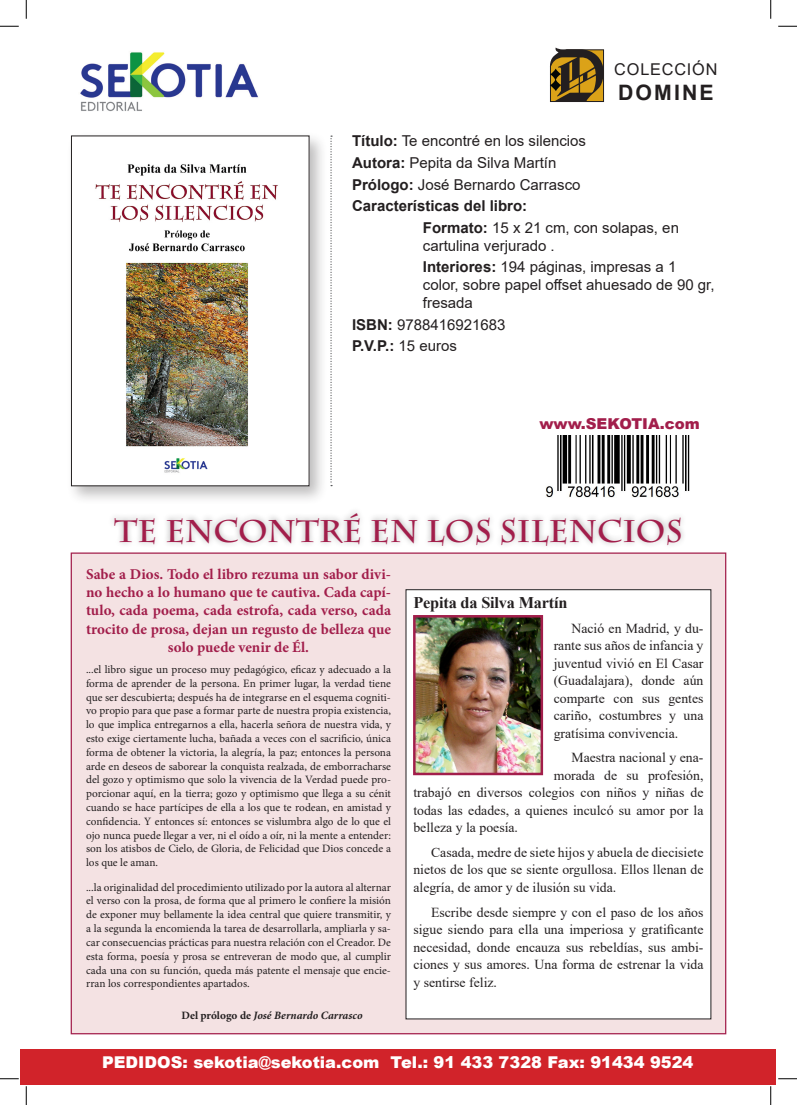
<style>
.page{position:relative;width:797px;height:1105px;background:#fff}
.page>*{position:absolute;margin:0;border:0;box-sizing:border-box;transform-origin:0 0}
.t1{font:700 31.25px "Charlemagne Std";color:#a21e4b}
.t2{font:700 21.25px "Arial";letter-spacing:.1em;color:#231f20}
.t3{font:900 16.25px "Arial";color:#fff}
.t4{font:700 16.25px "Times New Roman";letter-spacing:-.01em;color:#231f20}
.t5{font:16.25px "Arial";letter-spacing:.05em;color:#231f20}
.t6{font:15px/21.5px "Arial";color:#231f20}
.t7{font:700 15px/18.4px "Minion Pro";color:#a21e4b;text-align:center}
.t8{font:700 15px "Arial";color:#231f20}
.t9{font:900 15px "Arial";color:#a21e4b}
.t10{font:13.75px/17.5px "Times New Roman";color:#231f20;text-align:justify}
.t11{font:11.25px/13.8px "Minion Pro";color:#231f20;text-align:justify}
.t12{font:italic 700 11.25px "Minion Pro";letter-spacing:.005em;color:#231f20}
.s1{font-weight:700}
.s2{font-style:normal}
</style>
<div class="page">
<div style="left:71px;top:553px;width:654px;height:481px;background:#f4e2e3"></div>
<div style="left:66px;top:131px;width:262px;height:374px;background:#231f20;opacity:.3"></div>
<img style="left:73px;top:138px;width:234px;height:346px">
<div style="left:71px;top:136px;width:238px;height:350px;border:1px solid #231f20"></div>
<div style="left:20px;top:1049px;width:755px;height:35px;background:#d1232a"></div>
<div style="left:108px;top:507px;width:579px;height:44px;background:#231f20;opacity:.35"></div>
<svg style="left:330px;top:136px;width:2px;height:350px"></svg>
<div style="left:541px;top:436px;width:157px;height:72px;background:#fff"></div>
<img style="left:546px;top:436px;width:144px;height:62px">
<svg style="left:550px;top:48px;width:54px;height:54px;background:#745b24"></svg>
<div style="left:406px;top:590px;width:305px;height:429px;background:#fff"></div>
<img style="left:416px;top:618px;width:124px;height:154px">
<div style="left:413px;top:615px;width:130px;height:160px;border:2px solid #a21e4b"></div>
<img style="left:80px;top:52px;width:178px;height:60px">
<svg style="left:0;top:25px;width:19px;height:2px"></svg>
<svg style="left:778px;top:25px;width:19px;height:2px"></svg>
<svg style="left:0;top:1078px;width:19px;height:1px"></svg>
<svg style="left:778px;top:1078px;width:19px;height:1px"></svg>
<svg style="left:25px;top:0;width:2px;height:19px"></svg>
<svg style="left:25px;top:1086px;width:2px;height:19px"></svg>
<svg style="left:770px;top:0;width:1px;height:19px"></svg>
<svg style="left:770px;top:1086px;width:1px;height:19px"></svg>
<h3 class="t5" style="left:614px;top:58px;width:105px">COLECCIÓN</h3>
<h2 class="t2" style="left:618px;top:78px;width:97px">DOMINE</h2>
<h3 class="t6" style="left:352px;top:130px;width:235px"><span class="s1">Título:</span> Te encontré en los silencios</h3>
<h3 class="t6" style="left:352px;top:152px;width:206px"><span class="s1">Autora:</span> Pepita da Silva Martín</h3>
<h3 class="t6" style="left:352px;top:173px;width:230px"><span class="s1">Prólogo:</span> José Bernardo Carrasco</h3>
<h3 class="t8" style="left:352px;top:195px;width:177px">Características del libro:</h3>
<h3 class="t6" style="left:423px;top:216px;width:257px"><span class="s1">Formato:</span> 15 x 21 cm, con solapas, en</h3>
<h3 class="t6" style="left:423px;top:234px;width:255px">cartulina verjurado .<br><span class="s1">Interiores:</span> 194 páginas, impresas a 1</h3>
<h3 class="t6" style="left:423px;top:276px;width:293px;line-height:18px">color, sobre papel offset ahuesado de 90 gr, fresada</h3>
<h3 class="t6" style="left:352px;top:314px;width:155px"><span class="s1">ISBN:</span> 9788416921683<br><span class="s1">P.V.P.:</span> 15 euros</h3>
<h3 class="t9" style="left:539px;top:413px;width:162px">www.SEKOTIA.com</h3>
<h1 class="t1" style="left:114px;top:513px;width:570px">TE ENCONTRÉ EN LOS SILENCIOS</h1>
<h3 class="t7" style="left:86px;top:565px;width:306px">Sabe a Dios. Todo el libro rezuma un sabor divi&shy;no hecho a lo humano que te cautiva. Cada capí&shy;tulo, cada poema, cada estrofa, cada verso, cada trocito de prosa, dejan un regusto de belleza que solo puede venir de Él.</h3>
<p class="t11" style="left:86px;top:662px;width:306px">...el libro sigue un proceso muy pedagógico, eficaz y adecuado a la forma de aprender de la persona. En primer lugar, la verdad tiene que ser descubierta; después ha de integrarse en el esquema cogniti&shy;vo propio para que pase a formar parte de nuestra propia existencia, lo que implica entregarnos a ella, hacerla señora de nuestra vida, y esto exige ciertamente lucha, bañada a veces con el sacrificio, única forma de obtener la victoria, la alegría, la paz; entonces la persona arde en deseos de saborear la conquista realzada, de emborracharse del gozo y optimismo que solo la vivencia de la Verdad puede pro&shy;porcionar aquí, en la tierra; gozo y optimismo que llega a su cénit cuando se hace partícipes de ella a los que te rodean, en amistad y confidencia. Y entonces sí: entonces se vislumbra algo de lo que el ojo nunca puede llegar a ver, ni el oído a oír, ni la mente a entender: son los atisbos de Cielo, de Gloria, de Felicidad que Dios concede a los que le aman.</p>
<p class="t11" style="left:86px;top:880px;width:306px">...la originalidad del procedimiento utilizado por la autora al alternar el verso con la prosa, de forma que al primero le confiere la misión de exponer muy bellamente la idea central que quiere transmitir, y a la segunda la encomienda la tarea de desarrollarla, ampliarla y sa&shy;car consecuencias prácticas para nuestra relación con el Creador. De esta forma, poesía y prosa se entreveran de modo que, al cumplir cada una con su función, queda más patente el mensaje que encie&shy;rran los correspondientes apartados.</p>
<p class="t12" style="left:181px;top:1007px;width:182px"><span class="s2">Del prólogo de</span> José Bernardo Carrasco</p>
<h3 class="t4" style="left:413px;top:591px;width:156px">Pepita da Silva Martín</h3>
<p class="t10" style="left:553px;top:619px;width:151px;text-indent:18px">Nació en Madrid, y du&shy;rante sus años de infancia y juventud vivió en El Casar (Guadalajara), donde aún comparte con sus gentes cariño, costumbres y una gratísima convivencia.</p>
<p class="t10" style="left:571px;top:748px;width:133px">Maestra nacional y ena-</p>
<p class="t10" style="left:553px;top:766px;width:151px">morada de su profesión,</p>
<p class="t10" style="left:413px;top:783px;width:291px">trabajó en diversos colegios con niños y niñas de</p>
<p class="t10" style="left:413px;top:801px;width:291px">todas las edades, a quienes inculcó su amor por la</p>
<p class="t10" style="left:413px;top:818px;width:106px">belleza y la poesía.</p>
<p class="t10" style="left:413px;top:843px;width:291px;text-indent:18px">Casada, medre de siete hijos y abuela de diecisiete nietos de los que se siente orgullosa. Ellos llenan de alegría, de amor y de ilusión su vida.</p>
<p class="t10" style="left:413px;top:903px;width:291px;text-indent:18px">Escribe desde siempre y con el paso de los años sigue siendo para ella una imperiosa y gratificante necesidad, donde encauza sus rebeldías, sus ambi&shy;ciones y sus amores. Una forma de estrenar la vida y sentirse feliz.</p>
<h3 class="t3" style="left:102px;top:1050px;width:593px">PEDIDOS: sekotia@sekotia.com Tel.: 91 433 7328 Fax: 91434 9524</h3>
</div>
